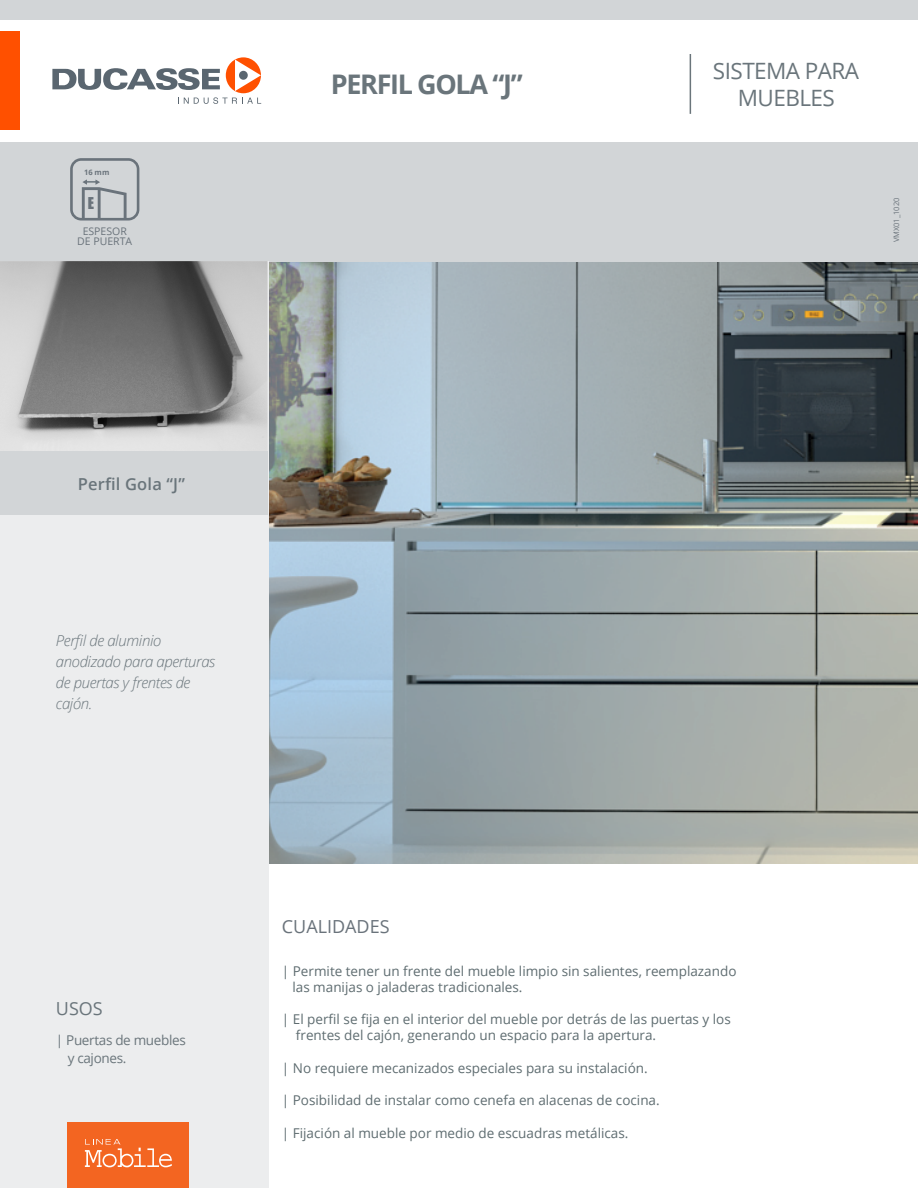
<style>
.page{position:relative;width:918px;height:1188px;background:#fff}
.page>*{position:absolute;margin:0;border:0;box-sizing:border-box;transform-origin:0 0}
.t1{font:700 27px "Open Sans";letter-spacing:-.05em;color:#6a757b}
.t2{font:22.5px/27px "Open Sans";letter-spacing:-.025em;color:#6a757b;text-align:center}
.t3{font:18px "Open Sans";color:#6a737b}
.t4{font:18px "Open Sans";color:#6a757b}
.t5{font:600 16.5px "Open Sans";letter-spacing:.01em;color:#6a757b}
.t6{font:italic 300 15px/21px "Open Sans";letter-spacing:-.025em;color:#6a757b}
.t7{font:15px "Impact";color:#6a737b}
.t8{font:13.5px/16.2px "Open Sans";color:#5e6c70}
.t9{font:13.5px/18px "Open Sans";letter-spacing:-.025em;color:#6a757b}
.t10{font:10.5px/10.5px "Open Sans";color:#6a737b;text-align:center}
.t11{font:7.5px "Open Sans";color:#6a737b}
.t12{font:700 7.5px "Open Sans";color:#6a737b}
</style>
<div class="page">
<img style="left:268px;top:261px;width:650px;height:602px">
<div style="left:0;top:0;width:918px;height:261px;background:#d2d5d7"></div>
<div style="left:0;top:261px;width:268px;height:927px;background:#ecedee"></div>
<div style="left:68px;top:1123px;width:121px;height:65px;background:#f36521"></div>
<svg style="left:85px;top:1139px;width:87px;height:28px"></svg>
<div style="left:0;top:20px;width:918px;height:121px;background:#fff"></div>
<div style="left:0;top:31px;width:20px;height:99px;background:#ff5000"></div>
<hr style="left:690px;top:54px;width:1px;height:60px;background:#6a757b">
<svg style="left:52px;top:57px;width:209px;height:47px"></svg>
<div style="left:70px;top:158px;width:69px;height:63px;border:3px solid #6a737b;border-radius:10px"></div>
<svg style="left:82px;top:179px;width:45px;height:40px"></svg>
<img style="left:0;top:261px;width:268px;height:190px">
<div style="left:0;top:451px;width:268px;height:63px;background:#d2d5d7"></div>
<p class="t12" style="left:84px;top:167px;width:27px">16 mm</p>
<p class="t7" style="left:88px;top:192px;width:8px">E</p>
<p class="t10" style="left:77px;top:225px;width:56px">ESPESOR<br>DE PUERTA</p>
<h1 class="t1" style="left:331px;top:65px;width:193px">PERFIL GOLA “J”</h1>
<h2 class="t2" style="left:713px;top:56px;width:148px">SISTEMA PARA<br>MUEBLES</h2>
<p class="t11" style="left:891px;top:242px;width:46px;rotate:-90deg">VMX01_1020</p>
<p class="t5" style="left:78px;top:473px;width:108px">Perfil Gola “J”</p>
<p class="t6" style="left:56px;top:630px;width:161px">Perfil de aluminio anodizado para aperturas de puertas y frentes de cajón.</p>
<h3 class="t4" style="left:56px;top:996px;width:48px">USOS</h3>
<p class="t9" style="left:68px;top:1031px;width:120px;text-indent:-12px">| Puertas de muebles y cajones.</p>
<h3 class="t3" style="left:282px;top:914px;width:109px">CUALIDADES</h3>
<p class="t8" style="left:292px;top:962px;width:446px;text-indent:-11px">| Permite tener un frente del mueble limpio sin salientes, reemplazando las manijas o jaladeras tradicionales.</p>
<p class="t8" style="left:296px;top:1011px;width:436px;text-indent:-14px">| El perfil se fija en el interior del mueble por detrás de las puertas y los frentes del cajón, generando un espacio para la apertura.</p>
<p class="t8" style="left:282px;top:1059px;width:367px">| No requiere mecanizados especiales para su instalación.</p>
<p class="t8" style="left:282px;top:1092px;width:379px">| Posibilidad de instalar como cenefa en alacenas de cocina.</p>
<p class="t8" style="left:282px;top:1124px;width:348px">| Fijación al mueble por medio de escuadras metálicas.</p>
</div>
